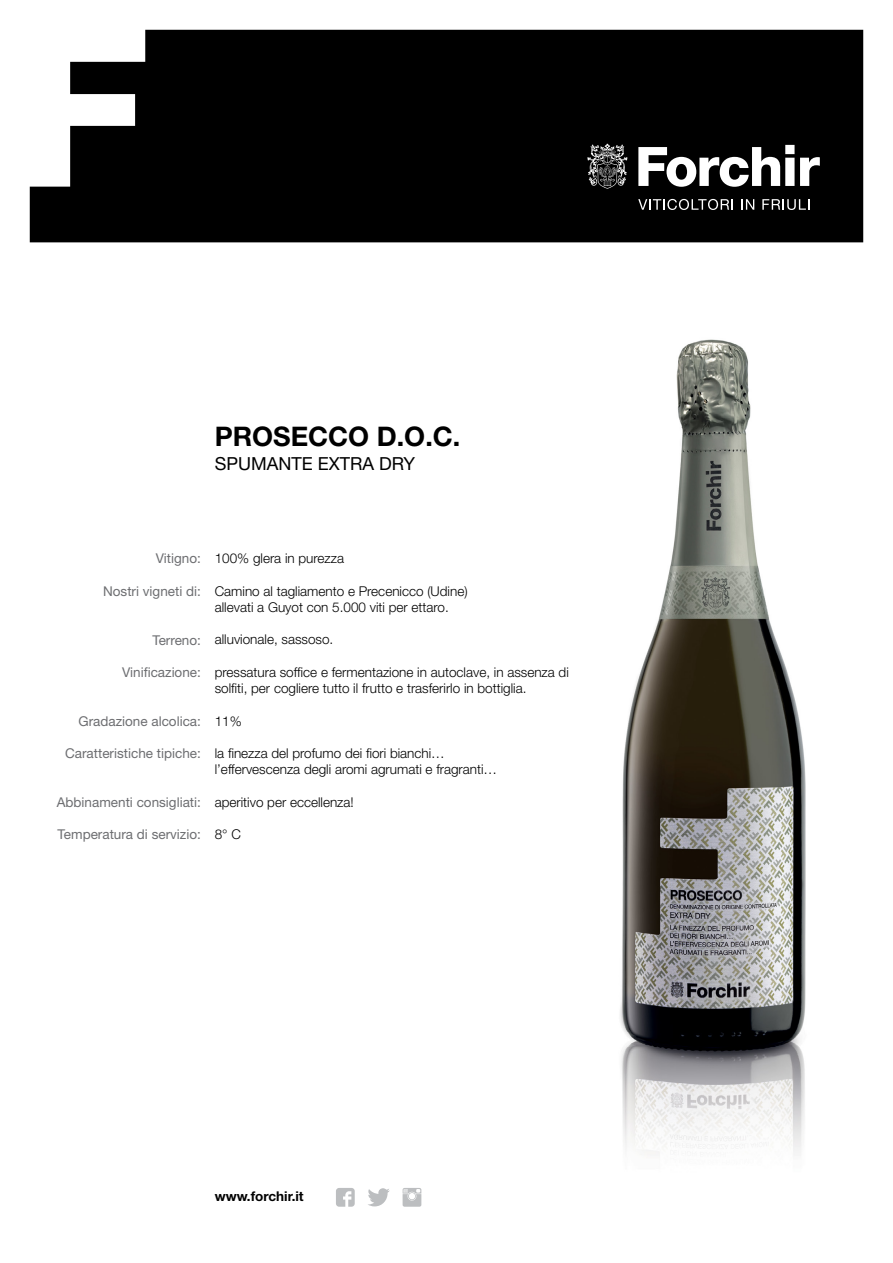
<style>
.page{position:relative;width:893px;height:1263px;background:#fff}
.page>*{position:absolute;margin:0;border:0;box-sizing:border-box;transform-origin:0 0}
.t1{font:700 27px "Helvetica Neue";color:#000}
.t2{font:18px "Helvetica Neue";color:#000}
.t3{font:300 13.5px/16.2px "Helvetica Neue";color:#000}
.t4{font:13.5px "Helvetica Neue";color:#6d6e71}
.t5{font:700 13.5px "Helvetica Neue";color:#000}
</style>
<div class="page">
<div style="left:30px;top:30px;width:833px;height:212px;background:#000"></div>
<img style="left:620px;top:339px;width:186px;height:816px">
<svg style="left:638px;top:145px;width:156px;height:42px"></svg>
<svg style="left:800px;top:157px;width:20px;height:29px"></svg>
<svg style="left:587px;top:144px;width:40px;height:45px;background:#4c4c4c"></svg>
<svg style="left:638px;top:199px;width:95px;height:11px"></svg>
<svg style="left:741px;top:199px;width:13px;height:11px"></svg>
<svg style="left:762px;top:199px;width:47px;height:11px"></svg>
<svg style="left:403px;top:1188px;width:18px;height:19px"></svg>
<svg style="left:336px;top:1188px;width:19px;height:19px"></svg>
<svg style="left:368px;top:1188px;width:22px;height:18px"></svg>
<h1 class="t1" style="left:215px;top:420px;width:247px">PROSECCO D.O.C.</h1>
<h2 class="t2" style="left:215px;top:453px;width:202px">SPUMANTE EXTRA DRY</h2>
<p class="t4" style="left:156px;top:551px;width:47px">Vitigno:</p>
<p class="t4" style="left:103px;top:583px;width:99px">Nostri vigneti di:</p>
<p class="t4" style="left:152px;top:632px;width:50px">Terreno:</p>
<p class="t4" style="left:122px;top:664px;width:80px">Vinificazione:</p>
<p class="t4" style="left:78px;top:713px;width:124px">Gradazione alcolica:</p>
<p class="t4" style="left:65px;top:745px;width:137px">Caratteristiche tipiche:</p>
<p class="t4" style="left:57px;top:794px;width:146px">Abbinamenti consigliati:</p>
<p class="t4" style="left:58px;top:826px;width:145px">Temperatura di servizio:</p>
<p class="t3" style="left:215px;top:550px;width:131px">100% glera in purezza</p>
<p class="t3" style="left:215px;top:583px;width:254px">Camino al tagliamento e Precenicco (Udine) allevati a Guyot con 5.000 viti per ettaro.</p>
<p class="t3" style="left:215px;top:631px;width:120px">alluvionale, sassoso.</p>
<p class="t3" style="left:215px;top:664px;width:356px">pressatura soffice e fermentazione in autoclave, in assenza di solfiti, per cogliere tutto il frutto e trasferirlo in bottiglia.</p>
<p class="t3" style="left:215px;top:712px;width:29px">11%</p>
<p class="t3" style="left:215px;top:745px;width:284px">la finezza del profumo dei fiori bianchi… l’effervescenza degli aromi agrumati e fragranti…</p>
<p class="t3" style="left:215px;top:793px;width:141px">aperitivo per eccellenza!</p>
<p class="t3" style="left:215px;top:826px;width:28px">8° C</p>
<p class="t5" style="left:215px;top:1188px;width:90px">www.forchir.it</p>
</div>
